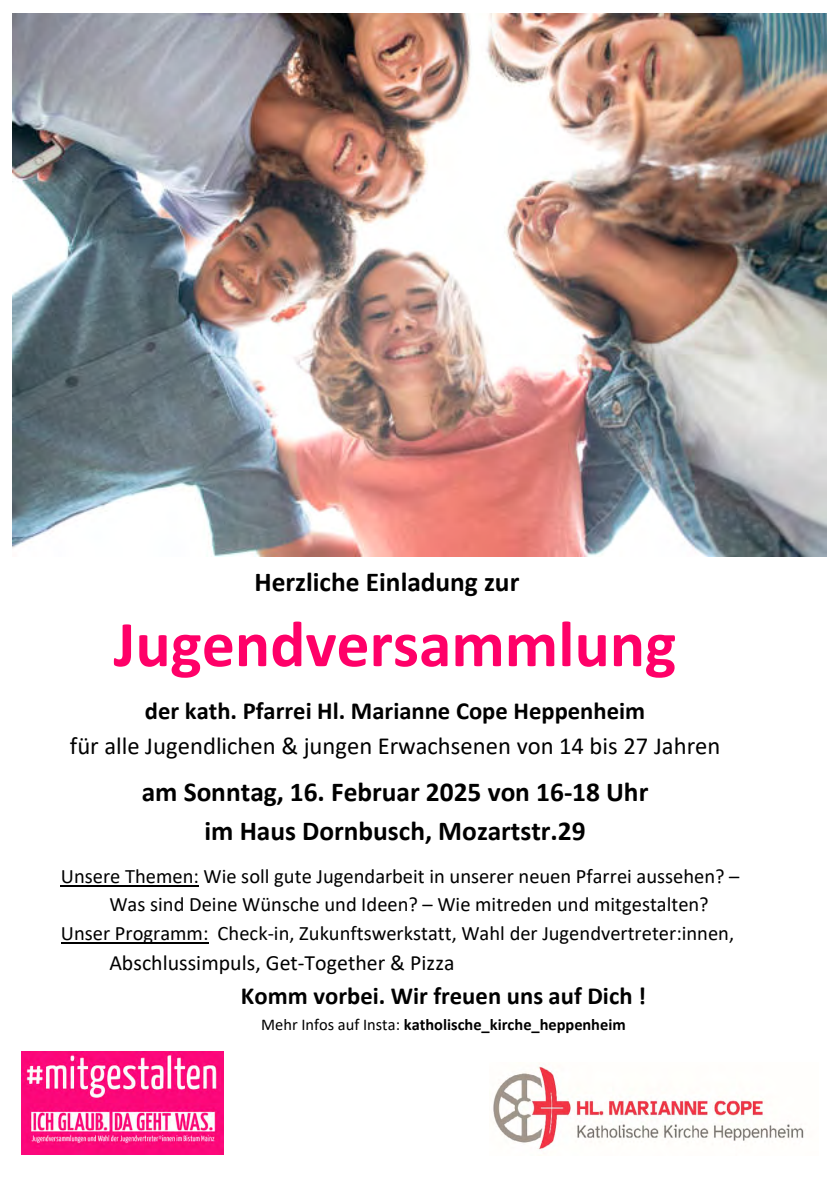
<style>
.page{position:relative;width:840px;height:1191px;background:#fff}
.page>*{position:absolute;margin:0;border:0;box-sizing:border-box;transform-origin:0 0}
.t1{font:700 65.6px "Calibri";color:#ff0068}
.t2{font:700 27.4px/38.4px "Calibri";color:#000;text-align:center}
.t3{font:24.6px/34.4px "Calibri";color:#000;text-align:center}
.t4{font:700 24.6px "Calibri";color:#000}
.t5{font:21.8px "Calibri";color:#000}
.t6{font:20.4px "Calibri";color:#000}
.t7{font:700 16.4px "Calibri";color:#000}
.s1{font-weight:700}
.s2{font-weight:400}
</style>
<div class="page">
<hr style="left:61px;top:885px;width:138px;height:1px;background:#000">
<hr style="left:61px;top:942px;width:147px;height:1px;background:#000">
<img style="left:12px;top:13px;width:813px;height:543px">
<img style="left:21px;top:1051px;width:203px;height:103px">
<img style="left:493px;top:1066px;width:311px;height:84px">
<p class="t2" style="left:254px;top:562px;width:266px">Herzliche Einladung zur</p>
<p class="t1" style="left:114px;top:598px;width:563px">Jugendversammlung</p>
<p class="t3" style="left:70px;top:693px;width:651px"><span class="s1">der kath. Pfarrei Hl. Marianne Cope Heppenheim<br></span>für alle Jugendlichen &amp; jungen Erwachsenen von 14 bis 27 Jahren</p>
<p class="t2" style="left:142px;top:772px;width:508px">am Sonntag, 16. Februar 2025 von 16-18 Uhr im Haus Dornbusch, Mozartstr.29</p>
<p class="t6" style="left:61px;top:861px;width:679px">Unsere Themen: Wie soll gute Jugendarbeit in unserer neuen Pfarrei aussehen? –</p>
<p class="t6" style="left:109px;top:890px;width:600px">Was sind Deine Wünsche und Ideen? – Wie mitreden und mitgestalten?</p>
<p class="t6" style="left:61px;top:919px;width:674px">Unser Programm: Check-in, Zukunftswerkstatt, Wahl der Jugendvertreter:innen,</p>
<p class="t5" style="left:109px;top:948px;width:346px">Abschlussimpuls, Get-Together &amp; Pizza</p>
<p class="t4" style="left:241px;top:978px;width:406px">Komm vorbei. Wir freuen uns auf Dich !</p>
<p class="t7" style="left:261px;top:1013px;width:366px"><span class="s2">Mehr Infos auf Insta:</span> katholische_kirche_heppenheim</p>
</div>
